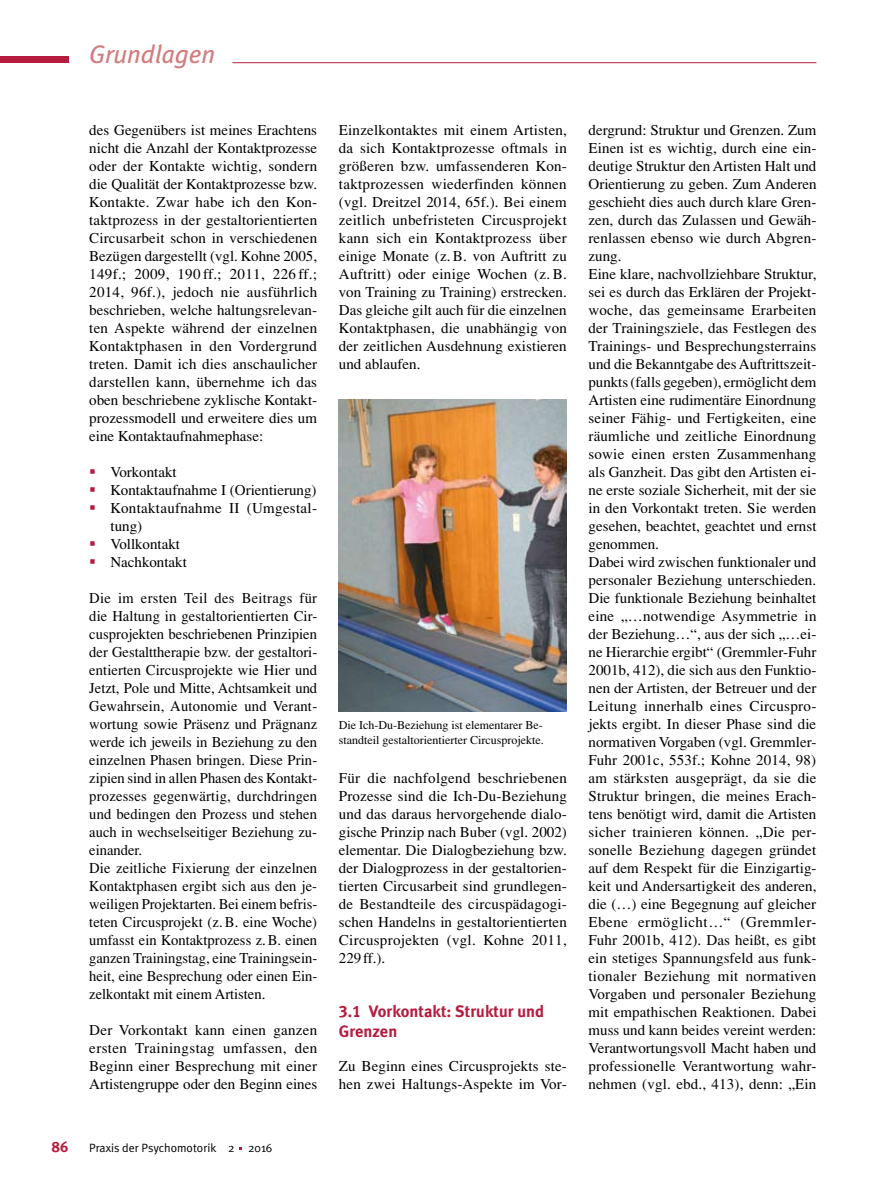
<style>
.page{position:relative;width:893px;height:1191px;background:#fff}
.page>*{position:absolute;margin:0;border:0;box-sizing:border-box;transform-origin:0 0}
.t1{font:italic 25.5px "Meta Plus";color:#d27c7e}
.t2{font:700 16.5px/19.8px "Meta Plus";color:#b61c3e}
.t3{font:15px/18px "Times";letter-spacing:.005em;color:#000;text-align:justify}
.t4{font:15px "Meta Plus Bold Caps";color:#b61c3e}
.t5{font:12px/14.4px "Times";color:#000}
.t6{font:12px "Meta Plus Normal";color:#000}
.s1{font-family:"Meta Plus Bold Caps";font-weight:400}
</style>
<div class="page">
<hr style="left:232px;top:62px;width:584px;height:1px;background:#b61c3e">
<div style="left:0;top:57px;width:68px;height:6px;background:#b61c3e"></div>
<img style="left:339px;top:399px;width:228px;height:312px">
<h1 class="t1" style="left:89px;top:39px;width:128px">Grundlagen</h1>
<p class="t3" style="left:89px;top:121px;width:230px">des Gegenübers ist meines Erachtens nicht die Anzahl der Kontaktprozesse oder der Kontakte wichtig, sondern die Qualität der Kontaktprozesse bzw.<br>Kontakte. Zwar habe ich den Kon&shy;taktprozess in der gestaltorientierten Circusarbeit schon in verschiedenen Bezügen dargestellt (vgl. Kohne 2005, 149f.; 2009, 190 ff.; 2011, 226 ff.; 2014, 96f.), jedoch nie ausführlich beschrieben, welche haltungsrelevan&shy;ten Aspekte während der einzelnen Kontaktphasen in den Vordergrund treten. Damit ich dies anschaulicher darstellen kann, übernehme ich das oben beschriebene zyklische Kontakt&shy;prozessmodell und erweitere dies um eine Kontaktaufnahmephase:</p>
<p class="t3" style="left:110px;top:463px;width:208px;text-align:left">Vorkontakt<br>Kontaktaufnahme I (Orientierung)<br>Kontaktaufnahme II (Umgestal&shy;tung)<br>Vollkontakt<br>Nachkontakt</p>
<p class="t3" style="left:89px;top:589px;width:230px;text-align:left">Die im ersten Teil des Beitrags für die Haltung in gestaltorientierten Cir&shy;cusprojekten beschriebenen Prinzipien der Gestalttherapie bzw. der gestaltori&shy;entierten Circusprojekte wie Hier und Jetzt, Pole und Mitte, Achtsamkeit und Gewahrsein, Autonomie und Verant&shy;wortung sowie Präsenz und Prägnanz werde ich jeweils in Beziehung zu den einzelnen Phasen bringen. Diese Prin&shy;zipien sind in allen Phasen des Kontakt&shy;prozesses gegenwärtig, durchdringen und bedingen den Prozess und stehen auch in wechselseitiger Beziehung zu&shy;einander.<br>Die zeitliche Fixierung der einzelnen Kontaktphasen ergibt sich aus den je&shy;weiligen Projektarten. Bei einem befris&shy;teten Circusprojekt (z.B. eine Woche) umfasst ein Kontaktprozess z.B. einen ganzen Trainingstag, eine Trainingsein&shy;heit, eine Besprechung oder einen Ein&shy;zelkontakt mit einem Artisten.</p>
<p class="t3" style="left:89px;top:1021px;width:230px">Der Vorkontakt kann einen ganzen ersten Trainingstag umfassen, den Beginn einer Besprechung mit einer Artistengruppe oder den Beginn eines</p>
<p class="t4" style="left:52px;top:1138px;width:18px">86</p>
<p class="t6" style="left:89px;top:1141px;width:185px">Praxis der Psychomotorik 2 2016</p>
<p class="t3" style="left:339px;top:121px;width:230px">Einzelkontaktes mit einem Artisten, da sich Kontaktprozesse oftmals in größeren bzw. umfassenderen Kon&shy;taktprozessen wiederfinden können (vgl. Dreitzel 2014, 65f.). Bei einem zeitlich unbefristeten Circusprojekt kann sich ein Kontaktprozess über einige Monate (z.B. von Auftritt zu Auftritt) oder einige Wochen (z. B. von Training zu Training) erstrecken.<br>Das gleiche gilt auch für die einzelnen Kontaktphasen, die unabhängig von der zeitlichen Ausdehnung existieren und ablaufen.</p>
<p class="t3" style="left:588px;top:121px;width:230px;text-align:left">dergrund: Struktur und Grenzen. Zum Einen ist es wichtig, durch eine ein&shy;deutige Struktur den Artisten Halt und Orientierung zu geben. Zum Anderen geschieht dies auch durch klare Gren&shy;zen, durch das Zulassen und Gewäh&shy;renlassen ebenso wie durch Abgren&shy;zung.<br>Eine klare, nachvollziehbare Struktur, sei es durch das Erklären der Projekt&shy;woche, das gemeinsame Erarbeiten der Trainingsziele, das Festlegen des Trainings- und Besprechungsterrains und die Bekanntgabe des Auftrittszeit&shy;punkts (falls gegeben), ermöglicht dem Artisten eine rudimentäre Einordnung seiner Fähig- und Fertigkeiten, eine räumliche und zeitliche Einordnung sowie einen ersten Zusammenhang als Ganzheit. Das gibt den Artisten ei&shy;ne erste soziale Sicherheit, mit der sie in den Vorkontakt treten. Sie werden gesehen, beachtet, geachtet und ernst genommen.<br>Dabei wird zwischen funktionaler und personaler Beziehung unterschieden.<br>Die funktionale Beziehung beinhaltet eine „…notwendige Asymmetrie in der Beziehung…“, aus der sich „…ei&shy;ne Hierarchie ergibt“ (Gremmler-Fuhr 2001b, 412), die sich aus den Funktio&shy;nen der Artisten, der Betreuer und der Leitung innerhalb eines Circuspro&shy;jekts ergibt. In dieser Phase sind die normativen Vorgaben (vgl. Gremmler-Fuhr 2001c, 553f.; Kohne 2014, 98) am stärksten ausgeprägt, da sie die Struktur bringen, die meines Erach&shy;tens benötigt wird, damit die Artisten sicher trainieren können. „Die per&shy;sonelle Beziehung dagegen gründet auf dem Respekt für die Einzigartig&shy;keit und Andersartigkeit des anderen, die (…) eine Begegnung auf gleicher Ebene ermöglicht…“ (Gremmler-Fuhr 2001b, 412). Das heißt, es gibt ein stetiges Spannungsfeld aus funk&shy;tionaler Beziehung mit normativen Vorgaben und personaler Beziehung mit empathischen Reaktionen. Dabei muss und kann beides vereint werden:<br>Verantwortungsvoll Macht haben und professionelle Verantwortung wahr&shy;nehmen (vgl. ebd., 413), denn: „Ein</p>
<p class="t5" style="left:339px;top:718px;width:206px">Die Ich-Du-Beziehung ist elementarer Be&shy;standteil gestaltorientierter Circusprojekte.</p>
<p class="t3" style="left:339px;top:769px;width:230px">Für die nachfolgend beschriebenen Prozesse sind die Ich-Du-Beziehung und das daraus hervorgehende dialo&shy;gische Prinzip nach Buber (vgl. 2002) elementar. Die Dialogbeziehung bzw. der Dialogprozess in der gestaltorien&shy;tierten Circusarbeit sind grundlegen&shy;de Bestandteile des circuspädagogi&shy;schen Handelns in gestaltorientierten Circusprojekten (vgl. Kohne 2011, 229 ff.).</p>
<p class="t2" style="left:339px;top:1001px;width:207px"><span class="s1">3.1</span> Vorkontakt: Struktur und<br>Grenzen</p>
<p class="t3" style="left:339px;top:1057px;width:229px">Zu Beginn eines Circusprojekts ste&shy;hen zwei Haltungs-Aspekte im Vor-</p>
</div>
